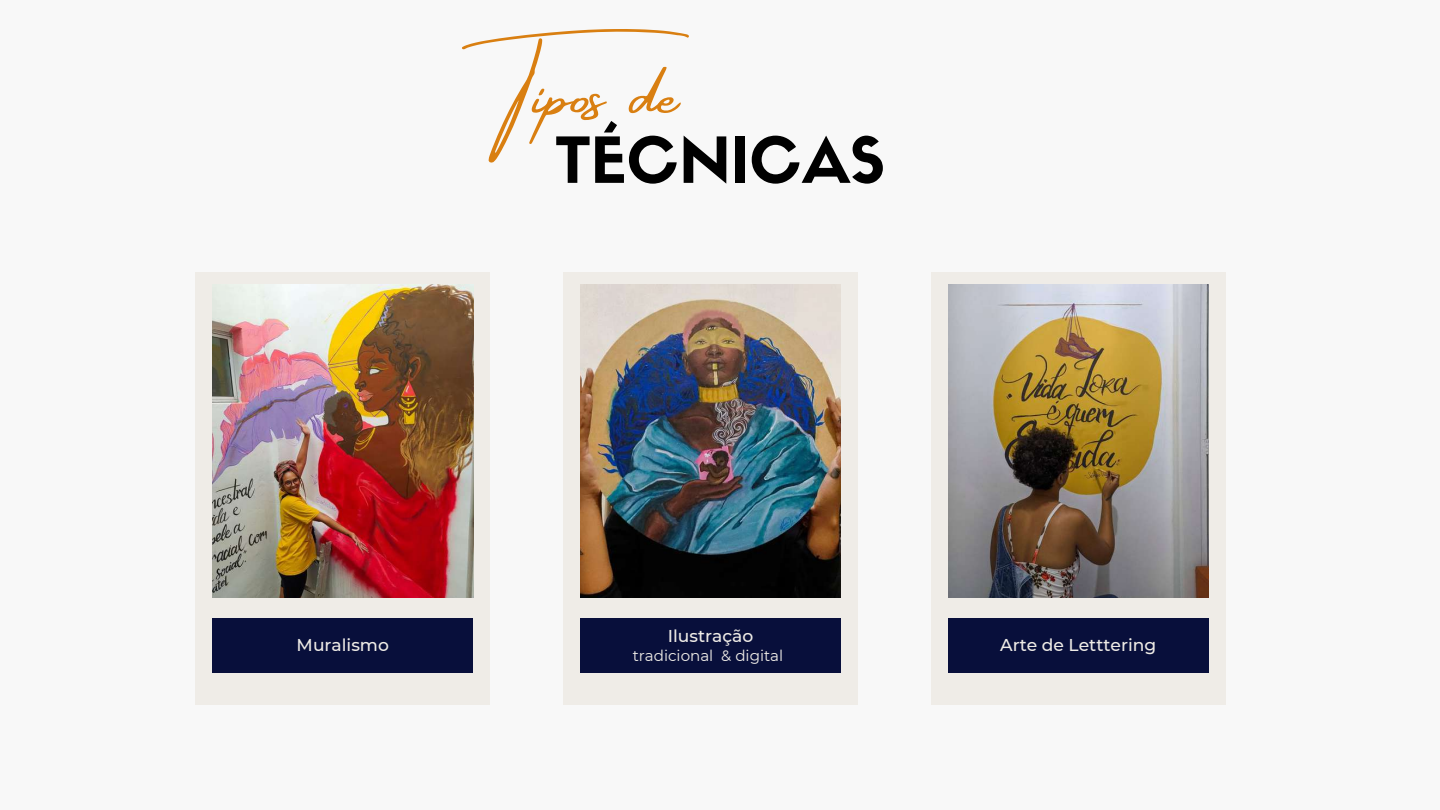
<style>
.page{position:relative;width:1440px;height:810px;background:#f8f8f8}
.page>*{position:absolute;margin:0;border:0;box-sizing:border-box;transform-origin:0 0}
.t1{font:69.3px "Amsterdam Four";color:#d97f11}
.t2{font:62.3px "Sifonn Basic";color:#000}
.t3{font:500 17.1px "Montserrat";color:#efece7}
.t4{font:15.1px "Montserrat";color:#efece7}
</style>
<div class="page">
<div style="left:195px;top:272px;width:295px;height:433px;background:#efece7"></div>
<div style="left:563px;top:272px;width:295px;height:433px;background:#efece7"></div>
<img style="left:213px;top:284px;width:260px;height:314px">
<img style="left:580px;top:284px;width:261px;height:314px">
<div style="left:213px;top:619px;width:260px;height:54px;background:#080f3b"></div>
<div style="left:580px;top:619px;width:261px;height:54px;background:#080f3b"></div>
<div style="left:931px;top:272px;width:295px;height:433px;background:#efece7"></div>
<img style="left:948px;top:284px;width:260px;height:314px">
<div style="left:948px;top:619px;width:260px;height:54px;background:#080f3b"></div>
<h1 class="t1" style="left:509px;top:56px;width:229px">Tipos de</h1>
<h2 class="t2" style="left:555px;top:136px;width:331px">TÉCNICAS</h2>
<p class="t3" style="left:297px;top:635px;width:94px">Muralismo</p>
<p class="t3" style="left:668px;top:625px;width:87px">Ilustração</p>
<p class="t4" style="left:633px;top:646px;width:152px">tradicional &amp; digital</p>
<p class="t3" style="left:1000px;top:635px;width:158px">Arte de Letttering</p>
</div>
